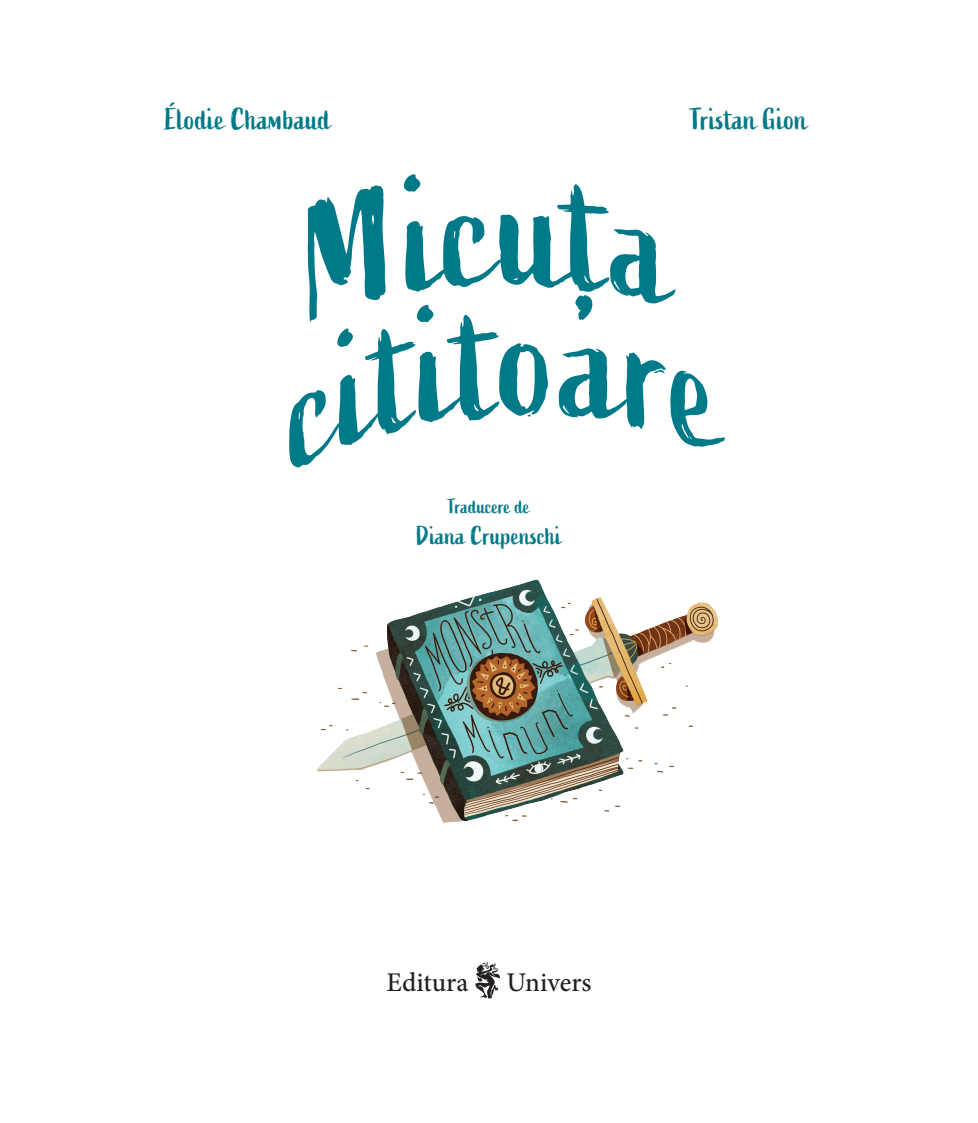
<style>
.page{position:relative;width:978px;height:1123px;background:#fff}
.page>*{position:absolute;margin:0;border:0;box-sizing:border-box;transform-origin:0 0}
.t1{font:163.5px "Active";color:#007a88}
.t2{font:30.15px "Active";color:#007a88}
.t3{font:500 27px "Minion Pro";color:#231f20}
.t4{font:25.65px "Active";color:#007a88}
.t5{font:20.4px "Active";color:#007a88}
</style>
<div class="page">
<img style="left:316px;top:579px;width:402px;height:244px">
<svg style="left:475px;top:962px;width:25px;height:36px"></svg>
<p class="t2" style="left:165px;top:102px;width:168px">Élodie Chambaud</p>
<h1 class="t1" style="left:500px;top:267px;width:60px">o</h1>
<p class="t5" style="left:448px;top:494px;width:84px">Traducere de</p>
<p class="t4" style="left:417px;top:520px;width:146px">Diana Crupenschi</p>
<p class="t2" style="left:690px;top:102px;width:119px">Tristan Gion</p>
<p class="t3" style="left:386px;top:964px;width:84px">Editura</p>
<p class="t3" style="left:506px;top:964px;width:87px">Univers</p>
</div>
